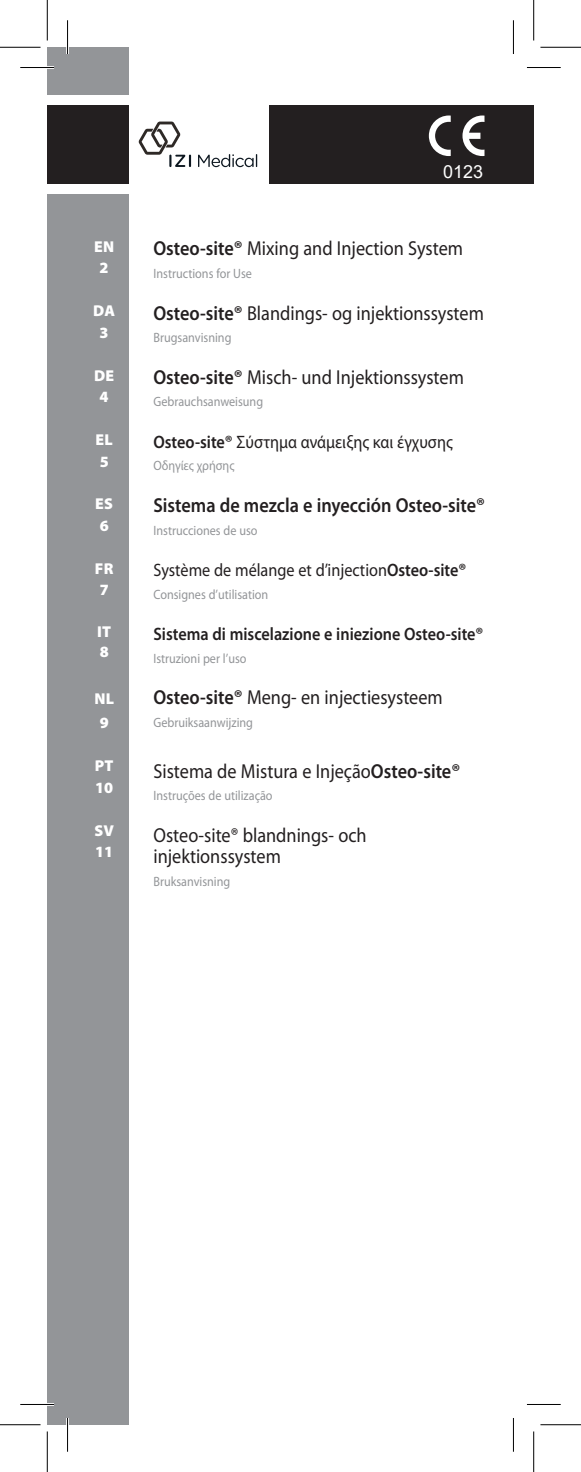
<style>
.page{position:relative;width:581px;height:1472px;background:#fff}
.page>*{position:absolute;margin:0;border:0;box-sizing:border-box;transform-origin:0 0}
.t1{font:20.25px/21.4px "Myriad Pro";color:#231f20;scale:.9 1}
.t2{font:600 20.25px "Myriad Pro";color:#231f20;scale:.9 1}
.t3{font:18px "Myriad Pro";color:#231f20;scale:.9 1}
.t4{font:600 18px "Myriad Pro";color:#231f20;scale:.9 1}
.t5{font:18px "Arial";color:#fff}
.t6{font:900 15.75px/21.4px "Myriad Pro";letter-spacing:.02em;color:#fff;text-align:center}
.t7{font:13.5px "Myriad Pro";color:#939598;scale:.9 1}
.s1{font-weight:600}
</style>
<div class="page">
<div style="left:47px;top:194px;width:81px;height:1230px;background:#939598"></div>
<div style="left:269px;top:105px;width:264px;height:79px;background:#231f20"></div>
<div style="left:47px;top:105px;width:81px;height:79px;background:#231f20"></div>
<div style="left:47px;top:47px;width:81px;height:48px;background:#939598"></div>
<svg style="left:428px;top:115px;width:57px;height:42px"></svg>
<svg style="left:198px;top:154px;width:59px;height:13px"></svg>
<svg style="left:139px;top:122px;width:52px;height:45px"></svg>
<hr style="left:20px;top:66px;width:34px;height:3px;background:#fff">
<hr style="left:20px;top:1403px;width:34px;height:2px;background:#fff">
<hr style="left:66px;top:20px;width:3px;height:34px;background:#fff">
<hr style="left:66px;top:1418px;width:3px;height:33px;background:#fff">
<hr style="left:20px;top:67px;width:34px;height:1px;background:#000">
<hr style="left:526px;top:67px;width:34px;height:1px;background:#000">
<hr style="left:20px;top:1404px;width:34px;height:1px;background:#000">
<hr style="left:526px;top:1404px;width:34px;height:1px;background:#000">
<hr style="left:67px;top:20px;width:1px;height:34px;background:#000">
<hr style="left:67px;top:1418px;width:1px;height:33px;background:#000">
<hr style="left:513px;top:20px;width:1px;height:34px;background:#000">
<hr style="left:513px;top:1418px;width:1px;height:33px;background:#000">
<hr style="left:0;top:47px;width:40px;height:1px;background:#000">
<hr style="left:540px;top:47px;width:40px;height:1px;background:#000">
<hr style="left:0;top:1424px;width:40px;height:1px;background:#000">
<hr style="left:540px;top:1424px;width:40px;height:1px;background:#000">
<hr style="left:47px;top:0;width:1px;height:40px;background:#000">
<hr style="left:47px;top:1431px;width:1px;height:41px;background:#000">
<hr style="left:533px;top:0;width:1px;height:40px;background:#000">
<hr style="left:533px;top:1431px;width:1px;height:41px;background:#000">
<p class="t6" style="left:94px;top:236px;width:22px">EN<br>2</p>
<p class="t6" style="left:93px;top:300px;width:23px">DA<br>3</p>
<p class="t6" style="left:94px;top:365px;width:22px">DE<br>4</p>
<p class="t6" style="left:95px;top:429px;width:19px;text-align:left">EL<br>5</p>
<p class="t6" style="left:95px;top:493px;width:19px;text-align:left">ES<br>6</p>
<p class="t6" style="left:95px;top:558px;width:20px">FR<br>7</p>
<p class="t6" style="left:97px;top:622px;width:16px;line-height:20.2px;text-align:left">IT<br>8</p>
<p class="t6" style="left:94px;top:686px;width:21px;line-height:24.8px">NL<br>9</p>
<p class="t6" style="left:95px;top:755px;width:20px;text-align:left">PT<br>10</p>
<p class="t6" style="left:94px;top:820px;width:21px;text-align:left">SV<br>11</p>
<p class="t5" style="left:443px;top:159px;width:42px">0123</p>
<p class="t1" style="left:153px;top:238px;width:345px"><span class="s1">Osteo-site®</span> Mixing and Injection System</p>
<p class="t7" style="left:153px;top:266px;width:111px">Instructions for Use</p>
<p class="t1" style="left:153px;top:302px;width:368px"><span class="s1">Osteo-site®</span> Blandings- og injektionssystem</p>
<p class="t7" style="left:153px;top:330px;width:88px">Brugsanvisning</p>
<p class="t1" style="left:153px;top:367px;width:346px"><span class="s1">Osteo-site®</span> Misch- und Injektionssystem</p>
<p class="t7" style="left:153px;top:394px;width:123px">Gebrauchsanweisung</p>
<p class="t3" style="left:153px;top:432px;width:334px"><span class="s1">Osteo-site®</span> Σύστημα ανάμειξης και έγχυσης</p>
<p class="t7" style="left:153px;top:458px;width:91px">Οδηγίες χρήσης</p>
<p class="t2" style="left:153px;top:494px;width:370px">Sistema de mezcla e inyección Osteo-site®</p>
<p class="t7" style="left:153px;top:522px;width:117px">Instrucciones de uso</p>
<p class="t3" style="left:153px;top:560px;width:349px">Système de mélange et d’injection<span class="s1">Osteo-site®</span></p>
<p class="t7" style="left:153px;top:587px;width:129px">Consignes d’utilisation</p>
<p class="t4" style="left:153px;top:624px;width:368px">Sistema di miscelazione e iniezione Osteo-site®</p>
<p class="t7" style="left:153px;top:651px;width:105px">Istruzioni per l’uso</p>
<p class="t1" style="left:153px;top:687px;width:323px"><span class="s1">Osteo-site®</span> Meng- en injectiesysteem</p>
<p class="t7" style="left:153px;top:715px;width:112px">Gebruiksaanwijzing</p>
<p class="t1" style="left:153px;top:760px;width:342px">Sistema de Mistura e Injeção<span class="s1">Osteo-site®</span></p>
<p class="t7" style="left:153px;top:788px;width:134px">Instruções de utilização</p>
<p class="t1" style="left:153px;top:824px;width:238px">Osteo-site® blandnings- och injektionssystem</p>
<p class="t7" style="left:153px;top:873px;width:87px">Bruksanvisning</p>
</div>
